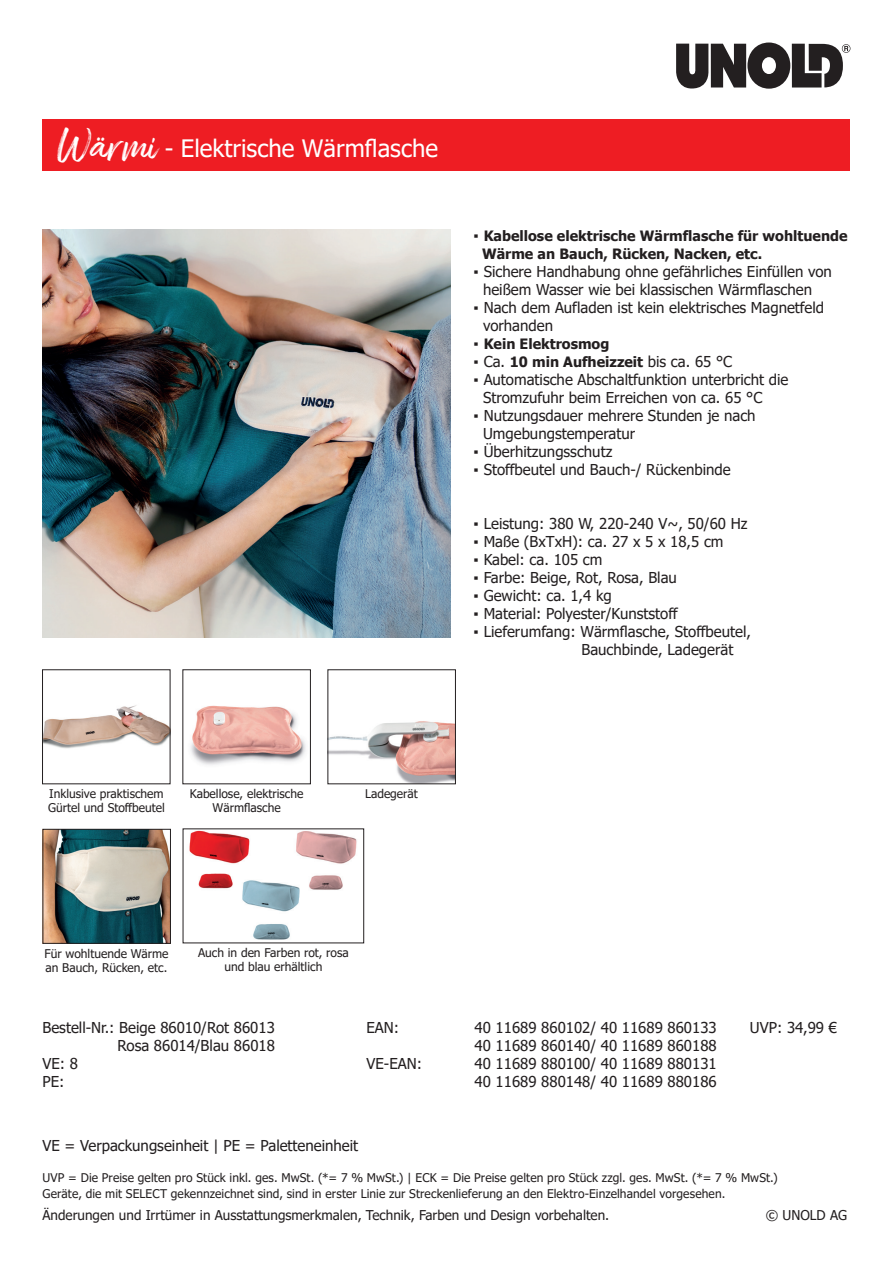
<style>
.page{position:relative;width:893px;height:1263px;background:#fff}
.page>*{position:absolute;margin:0;border:0;box-sizing:border-box;transform-origin:0 0}
.t1{font:24px "Tahoma";color:#fff}
.t2{font:15px/18px "Tahoma";color:#231f20}
.t3{font:700 14.25px/18px "Tahoma";color:#231f20}
.t4{font:13.5px "Tahoma";color:#231f20}
.t5{font:12px/14.4px "Tahoma";color:#231f20}
.s1{font-family:"Amithen";font-size:43.5px}
.s2{font-weight:400;font-size:15px}
</style>
<div class="page">
<svg style="left:676px;top:43px;width:174px;height:46px"></svg>
<div style="left:43px;top:119px;width:807px;height:51px;background:#ee1d23"></div>
<img style="left:43px;top:230px;width:408px;height:408px">
<img style="left:44px;top:705px;width:124px;height:44px">
<div style="left:42px;top:669px;width:128px;height:115px;border:1px solid #231f20"></div>
<img style="left:190px;top:705px;width:116px;height:60px">
<div style="left:182px;top:669px;width:129px;height:115px;border:1px solid #231f20"></div>
<img style="left:329px;top:721px;width:125px;height:61px">
<div style="left:327px;top:669px;width:129px;height:115px;border:1px solid #231f20"></div>
<img style="left:45px;top:831px;width:124px;height:111px">
<div style="left:43px;top:829px;width:128px;height:115px;border:1px solid #231f20"></div>
<img style="left:189px;top:830px;width:168px;height:110px">
<h1 class="t1" style="left:58px;top:132px;width:382px"><span class="s1">Wärmi</span> - Elektrische Wärmflasche</h1>
<p class="t3" style="left:482px;top:227px;width:367px;text-indent:-8px"><span class="s2">▪</span> Kabellose elektrische Wärmflasche für wohltuende<br>Wärme an Bauch, Rücken, Nacken, etc.</p>
<p class="t2" style="left:483px;top:263px;width:350px;text-indent:-9px">▪ Sichere Handhabung ohne gefährliches Einfüllen von heißem Wasser wie bei klassischen Wärmflaschen</p>
<p class="t2" style="left:483px;top:299px;width:343px;text-indent:-9px">▪ Nach dem Aufladen ist kein elektrisches Magnetfeld vorhanden</p>
<p class="t3" style="left:474px;top:335px;width:137px"><span class="s2">▪</span> Kein Elektrosmog</p>
<p class="t3" style="left:474px;top:353px;width:260px"><span class="s2">▪ Ca.</span> 10 min Aufheizzeit <span class="s2">bis ca. 65 °C</span></p>
<p class="t2" style="left:483px;top:371px;width:307px;text-indent:-9px">▪ Automatische Abschaltfunktion unterbricht die<br>Stromzufuhr beim Erreichen von ca. 65 °C</p>
<p class="t2" style="left:483px;top:407px;width:274px;text-indent:-9px">▪ Nutzungsdauer mehrere Stunden je nach<br>Umgebungstemperatur</p>
<p class="t2" style="left:474px;top:443px;width:140px">▪ Überhitzungsschutz</p>
<p class="t2" style="left:474px;top:461px;width:259px">▪ Stoffbeutel und Bauch-/ Rückenbinde</p>
<p class="t2" style="left:474px;top:515px;width:275px">▪ Leistung: 380 W, 220-240 V~, 50/60 Hz</p>
<p class="t2" style="left:474px;top:533px;width:251px">▪ Maße (BxTxH): ca. 27 x 5 x 18,5 cm</p>
<p class="t2" style="left:474px;top:551px;width:130px">▪ Kabel: ca. 105 cm</p>
<p class="t2" style="left:474px;top:569px;width:205px">▪ Farbe: Beige, Rot, Rosa, Blau</p>
<p class="t2" style="left:474px;top:587px;width:140px">▪ Gewicht: ca. 1,4 kg</p>
<p class="t2" style="left:474px;top:605px;width:206px">▪ Material: Polyester/Kunststoff</p>
<p class="t2" style="left:582px;top:623px;width:171px;text-indent:-108px">▪ Lieferumfang: Wärmflasche, Stoffbeutel,<br>Bauchbinde, Ladegerät</p>
<p class="t5" style="left:48px;top:787px;width:118px">Inklusive praktischem<br>Gürtel und Stoffbeutel</p>
<p class="t5" style="left:190px;top:787px;width:115px;text-align:center">Kabellose, elektrische<br>Wärmflasche</p>
<p class="t5" style="left:365px;top:787px;width:54px">Ladegerät</p>
<p class="t5" style="left:44px;top:947px;width:126px">Für wohltuende Wärme an Bauch, Rücken, etc.</p>
<p class="t5" style="left:198px;top:946px;width:152px;text-align:center">Auch in den Farben rot, rosa und blau erhältlich</p>
<p class="t2" style="left:43px;top:1019px;width:234px">Bestell-Nr.: Beige 86010/Rot 86013</p>
<p class="t2" style="left:367px;top:1019px;width:34px">EAN:</p>
<p class="t2" style="left:475px;top:1019px;width:244px">40 11689 860102/ 40 11689 860133</p>
<p class="t2" style="left:118px;top:1037px;width:159px">Rosa 86014/Blau 86018</p>
<p class="t2" style="left:475px;top:1037px;width:244px">40 11689 860140/ 40 11689 860188</p>
<p class="t2" style="left:43px;top:1055px;width:37px">VE: 8</p>
<p class="t2" style="left:367px;top:1055px;width:57px">VE-EAN:</p>
<p class="t2" style="left:475px;top:1055px;width:244px">40 11689 880100/ 40 11689 880131</p>
<p class="t2" style="left:43px;top:1073px;width:23px">PE:</p>
<p class="t2" style="left:475px;top:1073px;width:244px">40 11689 880148/ 40 11689 880186</p>
<p class="t2" style="left:750px;top:1019px;width:89px">UVP: 34,99 €</p>
<p class="t2" style="left:43px;top:1138px;width:317px">VE = Verpackungseinheit | PE = Paletteneinheit</p>
<p class="t5" style="left:43px;top:1170px;width:737px;line-height:16.2px">UVP = Die Preise gelten pro Stück inkl. ges. MwSt. (*= 7 % MwSt.) | ECK = Die Preise gelten pro Stück zzgl. ges. MwSt. (*= 7 % MwSt.)<br>Geräte, die mit SELECT gekennzeichnet sind, sind in erster Linie zur Streckenlieferung an den Elektro-Einzelhandel vorgesehen.</p>
<p class="t4" style="left:43px;top:1206px;width:568px">Änderungen und Irrtümer in Ausstattungsmerkmalen, Technik, Farben und Design vorbehalten.</p>
<p class="t4" style="left:766px;top:1206px;width:83px">© UNOLD AG</p>
</div>
